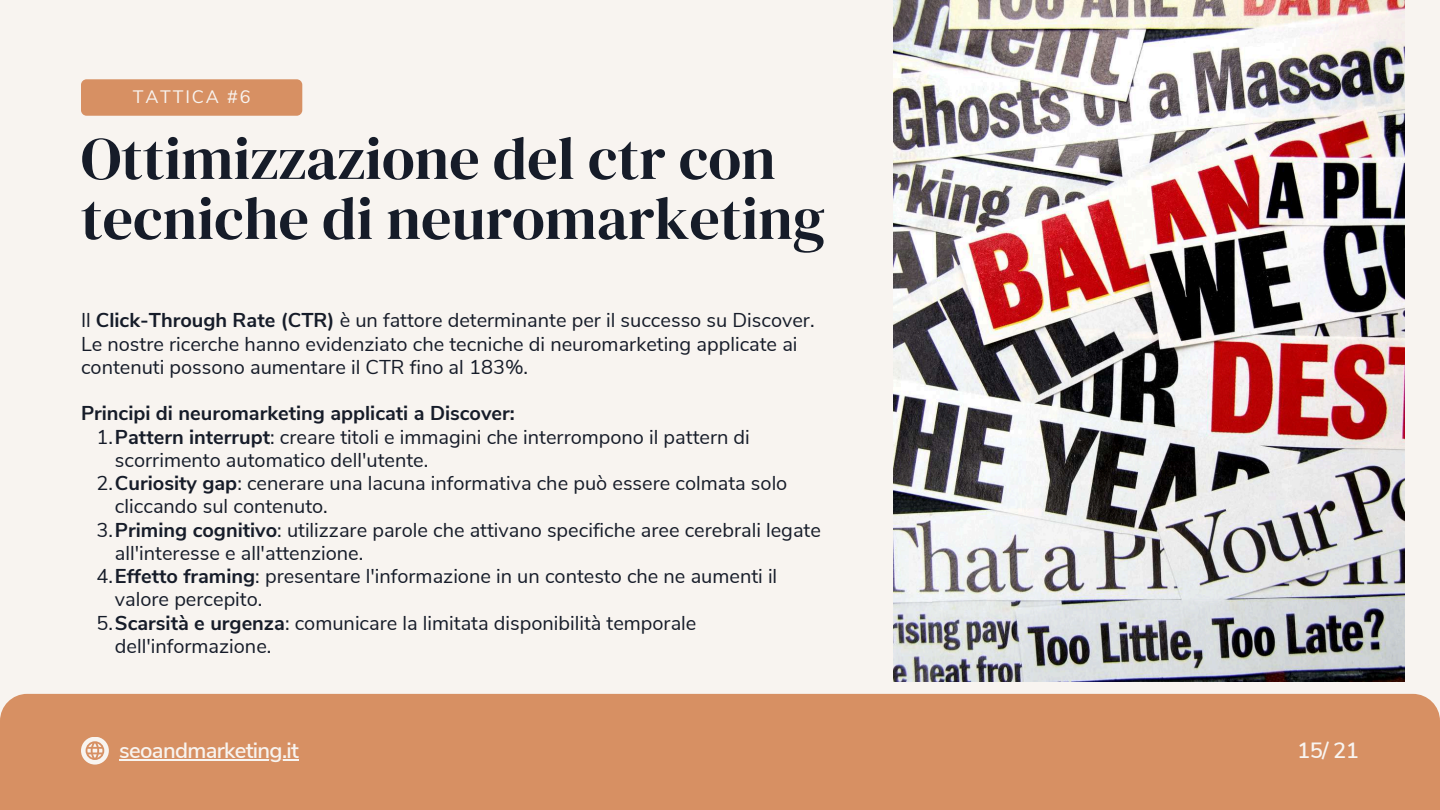
<style>
.page{position:relative;width:1440px;height:810px;background:#f8f4f0}
.page>*{position:absolute;margin:0;border:0;box-sizing:border-box;transform-origin:0 0}
.t1{font:60px/60px "DM Serif Display";color:#161c29}
.t2{font:600 22px "Nunito Sans";letter-spacing:-.03em;color:#f8f4f0}
.t3{font:20px/23.2px "Nunito Sans";color:#161c29}
.t4{font:700 20px "Nunito Sans";color:#161c29}
.t5{font:18px "Nunito Sans";letter-spacing:.1em;color:#f8f4f0}
.s1{font-weight:700}
</style>
<div class="page">
<div style="left:0;top:694px;width:1440px;height:116px;background:#d79063"></div>
<div style="left:81px;top:737px;width:28px;height:28px;background:#f8f4f0;border-radius:50%"></div>
<svg style="left:86px;top:741px;width:18px;height:19px"></svg>
<div style="left:81px;top:79px;width:221px;height:37px;background:#d79063;border-radius:6px"></div>
<img style="left:893px;top:0;width:512px;height:682px">
<hr style="left:119px;top:760px;width:179px;height:1px;background:#f8f4f0">
<p class="t5" style="left:133px;top:85px;width:119px">TATTICA #6</p>
<h1 class="t1" style="left:81px;top:128px;width:745px">Ottimizzazione del ctr con tecniche di neuromarketing</h1>
<p class="t3" style="left:81px;top:309px;width:735px">Il <span class="s1">Click-Through Rate (CTR)</span> è un fattore determinante per il successo su Discover.<br>Le nostre ricerche hanno evidenziato che tecniche di neuromarketing applicate ai contenuti possono aumentare il CTR fino al 183%.</p>
<p class="t4" style="left:81px;top:400px;width:435px">Principi di neuromarketing applicati a Discover:</p>
<p class="t3" style="left:96px;top:425px;width:655px">1.<span class="s1">Pattern interrupt</span>: creare titoli e immagini che interrompono il pattern di</p>
<p class="t3" style="left:115px;top:449px;width:315px">scorrimento automatico dell'utente.</p>
<p class="t3" style="left:96px;top:472px;width:692px">2.<span class="s1">Curiosity gap</span>: cenerare una lacuna informativa che può essere colmata solo</p>
<p class="t3" style="left:115px;top:495px;width:214px">cliccando sul contenuto.</p>
<p class="t3" style="left:96px;top:518px;width:726px">3.<span class="s1">Priming cognitivo</span>: utilizzare parole che attivano specifiche aree cerebrali legate</p>
<p class="t3" style="left:115px;top:542px;width:250px">all'interesse e all'attenzione.</p>
<p class="t3" style="left:96px;top:565px;width:682px">4.<span class="s1">Effetto framing</span>: presentare l'informazione in un contesto che ne aumenti il</p>
<p class="t3" style="left:115px;top:588px;width:149px">valore percepito.</p>
<p class="t3" style="left:96px;top:611px;width:602px">5.<span class="s1">Scarsità e urgenza</span>: comunicare la limitata disponibilità temporale</p>
<p class="t3" style="left:115px;top:635px;width:158px">dell'informazione.</p>
<p class="t2" style="left:119px;top:736px;width:181px">seoandmarketing.it</p>
<p class="t2" style="left:1297px;top:736px;width:63px">15/ 21</p>
</div>
